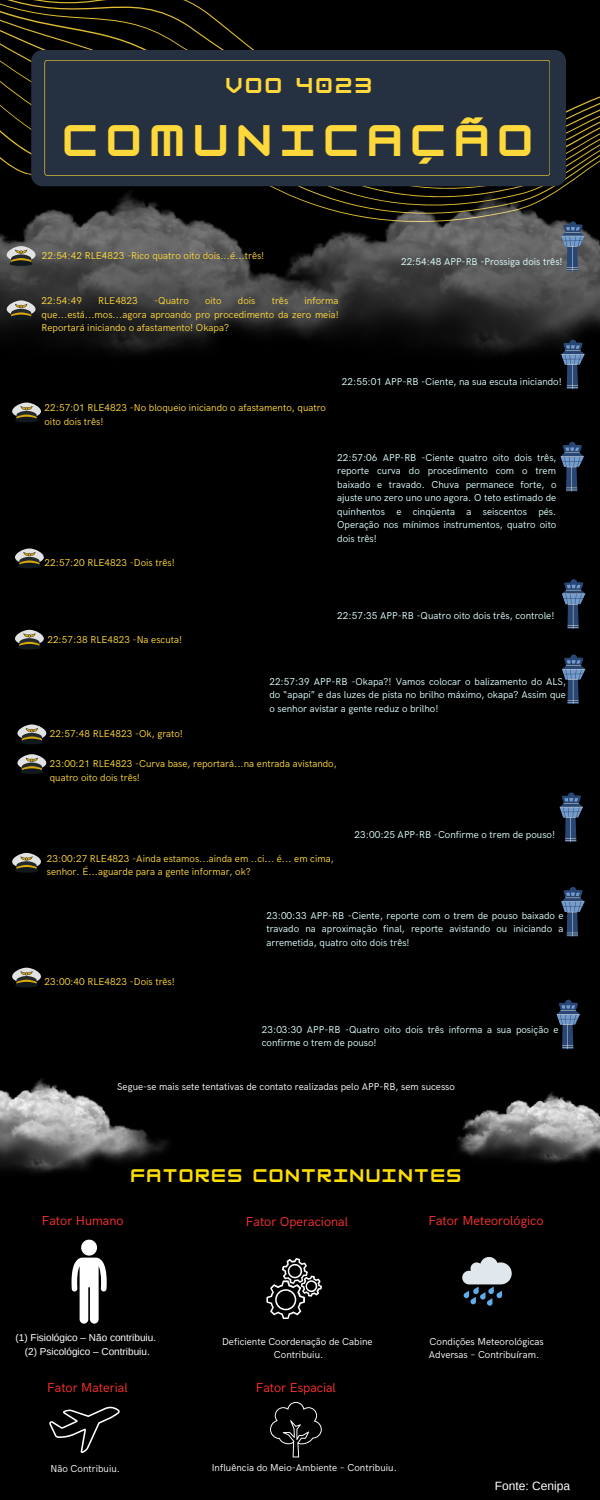
<style>
.page{position:relative;width:600px;height:1500px;background:#000}
.page>*{position:absolute;margin:0;border:0;box-sizing:border-box;transform-origin:0 0}
.t1{font:700 38.6px "HK Modular";letter-spacing:.245em;color:#ffd93b}
.t2{font:700 18.8px "HK Modular";letter-spacing:.165em;color:#ffd93b}
.t3{font:700 16px "HK Modular";letter-spacing:.13em;color:#fdde03}
.t4{font:13px "HK Grotesk";color:#ff3131}
.t5{font:12px "Arimo";color:#fff}
.t6{font:10px/13.5px "HK Grotesk";color:#e0ffff;text-align:justify}
.t7{font:10px/13.5px "HK Grotesk";color:#ffd93b}
.t8{font:10px/13.5px "HK Grotesk";color:#fff}
.t9{font:10px "Arimo";color:#fff}
</style>
<div class="page">
<svg style="left:0;top:0;width:600px;height:186px"></svg>
<div style="left:31px;top:50px;width:535px;height:136px;background:#253140;border-radius:11px"></div>
<svg style="left:45px;top:60px;width:505px;height:116px"></svg>
<img style="left:0;top:1078px;width:168px;height:95px">
<img style="left:382px;top:186px;width:218px;height:168px">
<img style="left:0;top:186px;width:382px;height:168px">
<svg style="left:561px;top:221px;width:24px;height:50px"></svg>
<svg style="left:6px;top:246px;width:31px;height:20px"></svg>
<svg style="left:6px;top:300px;width:31px;height:21px"></svg>
<svg style="left:561px;top:340px;width:24px;height:49px"></svg>
<svg style="left:12px;top:403px;width:29px;height:19px"></svg>
<svg style="left:561px;top:442px;width:23px;height:49px"></svg>
<svg style="left:15px;top:549px;width:29px;height:19px"></svg>
<svg style="left:562px;top:579px;width:23px;height:50px"></svg>
<svg style="left:15px;top:630px;width:29px;height:20px"></svg>
<svg style="left:562px;top:655px;width:23px;height:49px"></svg>
<svg style="left:17px;top:724px;width:30px;height:20px"></svg>
<svg style="left:560px;top:792px;width:23px;height:50px"></svg>
<svg style="left:17px;top:754px;width:30px;height:20px"></svg>
<svg style="left:12px;top:853px;width:29px;height:20px"></svg>
<svg style="left:12px;top:968px;width:29px;height:20px"></svg>
<svg style="left:561px;top:887px;width:24px;height:49px"></svg>
<svg style="left:557px;top:1000px;width:23px;height:49px"></svg>
<img style="left:457px;top:1092px;width:143px;height:71px">
<svg style="left:72px;top:1240px;width:35px;height:84px"></svg>
<svg style="left:266px;top:1258px;width:56px;height:61px"></svg>
<svg style="left:462px;top:1257px;width:50px;height:49px"></svg>
<svg style="left:49px;top:1407px;width:71px;height:46px"></svg>
<svg style="left:270px;top:1402px;width:52px;height:55px"></svg>
<p class="t2" style="left:226px;top:74px;width:147px">VOO 4023</p>
<p class="t1" style="left:63px;top:117px;width:470px">COMUNICAÇÃO</p>
<p class="t7" style="left:42px;top:249px;width:224px">22:54:42 RLE4823 -Rico quatro oito dois...é...três!</p>
<p class="t7" style="left:42px;top:295px;width:42px">22:54:49</p>
<p class="t7" style="left:98px;top:295px;width:41px">RLE4823</p>
<p class="t7" style="left:154px;top:295px;width:36px">-Quatro</p>
<p class="t7" style="left:205px;top:295px;width:18px">oito</p>
<p class="t7" style="left:238px;top:295px;width:19px">dois</p>
<p class="t7" style="left:272px;top:295px;width:18px">três</p>
<p class="t7" style="left:42px;top:295px;width:299px;text-align:justify;text-indent:263px">informa que...está...mos...agora aproando pro procedimento da zero meia!<br>Reportará iniciando o afastamento! Okapa?</p>
<p class="t6" style="left:401px;top:256px;width:163px">22:54:48 APP-RB -Prossiga dois três!</p>
<p class="t7" style="left:45px;top:402px;width:283px">22:57:01 RLE4823 -No bloqueio iniciando o afastamento, quatro oito dois três!</p>
<p class="t7" style="left:45px;top:556px;width:132px">22:57:20 RLE4823 -Dois três!</p>
<p class="t6" style="left:342px;top:375px;width:222px">22:55:01 APP-RB -Ciente, na sua escuta iniciando!</p>
<p class="t6" style="left:337px;top:451px;width:221px">22:57:06 APP-RB -Ciente quatro oito dois três, reporte curva do procedimento com o trem baixado e travado. Chuva permanece forte, o ajuste uno zero uno uno agora. O teto estimado de quinhentos e cinqüenta a seiscentos pés.<br>Operação nos mínimos instrumentos, quatro oito dois três!</p>
<p class="t7" style="left:47px;top:633px;width:136px">22:57:38 RLE4823 -Na escuta!</p>
<p class="t6" style="left:337px;top:609px;width:219px">22:57:35 APP-RB -Quatro oito dois três, controle!</p>
<p class="t7" style="left:50px;top:728px;width:135px">22:57:48 RLE4823 -Ok, grato!</p>
<p class="t6" style="left:269px;top:675px;width:298px">22:57:39 APP-RB -Okapa?! Vamos colocar o balizamento do ALS, do “apapi” e das luzes de pista no brilho máximo, okapa? Assim que o senhor avistar a gente reduz o brilho!</p>
<p class="t7" style="left:50px;top:757px;width:288px">23:00:21 RLE4823 -Curva base, reportará...na entrada avistando, quatro oito dois três!</p>
<p class="t7" style="left:47px;top:852px;width:288px">23:00:27 RLE4823 -Ainda estamos...ainda em ..ci... é... em cima, senhor. É...aguarde para a gente informar, ok?</p>
<p class="t6" style="left:355px;top:828px;width:202px">23:00:25 APP-RB -Confirme o trem de pouso!</p>
<p class="t7" style="left:45px;top:975px;width:132px">23:00:40 RLE4823 -Dois três!</p>
<p class="t6" style="left:266px;top:909px;width:299px">23:00:33 APP-RB -Ciente, reporte com o trem de pouso baixado e travado na aproximação final, reporte avistando ou iniciando a arremetida, quatro oito dois três!</p>
<p class="t6" style="left:262px;top:1023px;width:298px">23:03:30 APP-RB -Quatro oito dois três informa a sua posição e confirme o trem de pouso!</p>
<p class="t8" style="left:117px;top:1080px;width:339px">Segue-se mais sete tentativas de contato realizadas pelo APP-RB, sem sucesso</p>
<p class="t3" style="left:131px;top:1166px;width:332px">FATORES CONTRINUINTES</p>
<p class="t4" style="left:42px;top:1214px;width:83px">Fator Humano</p>
<p class="t4" style="left:246px;top:1214px;width:104px">Fator Operacional</p>
<p class="t4" style="left:428px;top:1214px;width:117px">Fator Meteorológico</p>
<p class="t9" style="left:16px;top:1332px;width:142px">(1) Fisiológico – Não contribuiu.</p>
<p class="t9" style="left:25px;top:1346px;width:127px">(2) Psicológico – Contribuiu.</p>
<p class="t8" style="left:222px;top:1335px;width:152px">Deficiente Coordenação de Cabine</p>
<p class="t8" style="left:274px;top:1348px;width:51px">Contribuiu.</p>
<p class="t8" style="left:429px;top:1335px;width:116px">Condições Meteorológicas<br>Adversas – Contribuíram.</p>
<p class="t4" style="left:47px;top:1380px;width:82px">Fator Material</p>
<p class="t4" style="left:256px;top:1380px;width:82px">Fator Espacial</p>
<p class="t8" style="left:51px;top:1462px;width:71px">Não Contribuiu.</p>
<p class="t8" style="left:212px;top:1461px;width:187px">Influência do Meio-Ambiente – Contribuiu.</p>
<p class="t5" style="left:495px;top:1479px;width:77px">Fonte: Cenipa</p>
</div>
